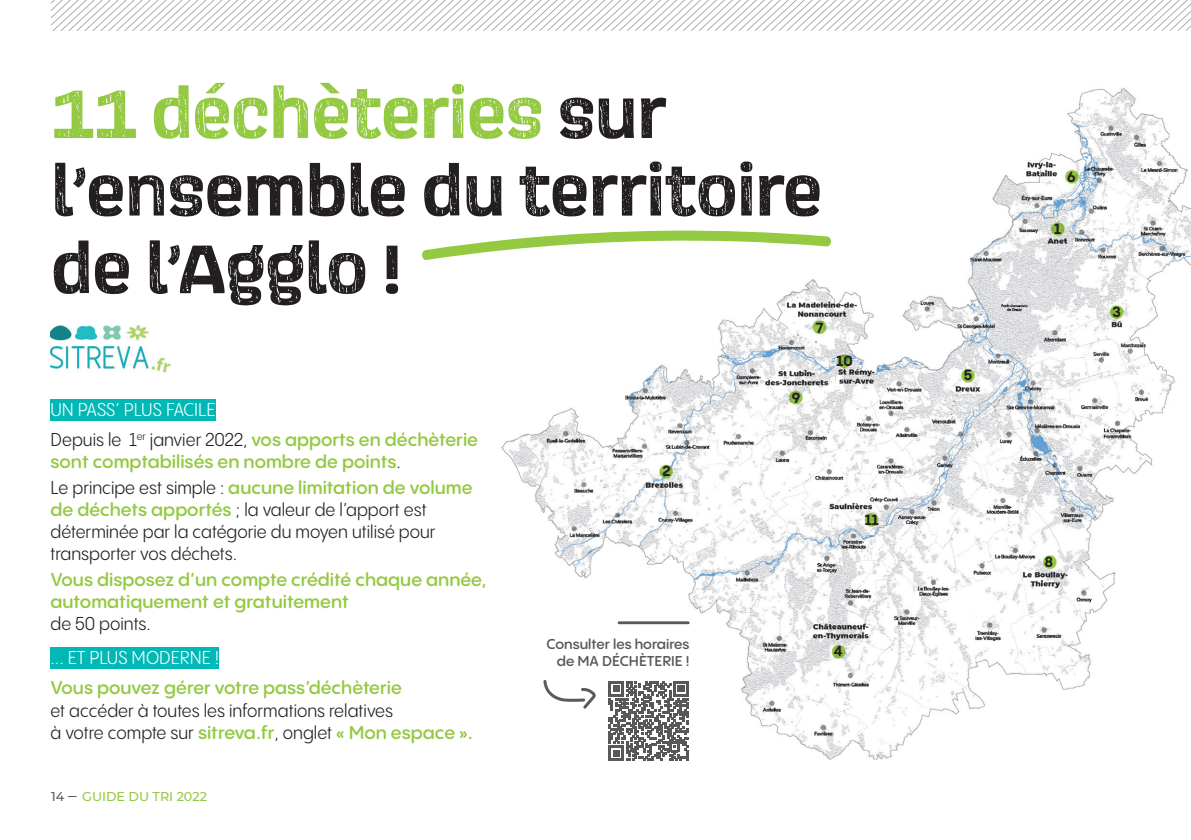
<style>
.page{position:relative;width:1191px;height:840px;background:#fff}
.page>*{position:absolute;margin:0;border:0;box-sizing:border-box;transform-origin:0 0}
.t1{font:700 70.4px/77.6px "Scarlet Wood";letter-spacing:-.01em;color:#231f20}
.t2{font:600 18.4px/22px "PP Pangram Sans Rounded";color:#94c942}
.t3{font:18.4px/22px "PP Pangram Sans Rounded Compact";color:#231f20}
.t4{font:18.4px "PP Pangram Sans Rounded Compact";color:#fff}
.t5{font:700 14.4px "PP Pangram Sans Rounded";color:#231f20}
.t6{font:600 14px/17px "PP Pangram Sans Rounded";color:#57585a;text-align:right}
.t7{font:500 12.8px "Montserrat";color:#94c942}
.s1{color:#94c942}
.s2{font-family:"PP Pangram Sans Rounded Compact";font-weight:400;color:#231f20}
.s3{font-family:"PP Pangram Sans Rounded";font-weight:600;color:#94c942}
.s4{color:#5a5a5d}
</style>
<div class="page">
<img style="left:501px;top:88px;width:690px;height:673px">
<div style="left:50px;top:398px;width:166px;height:22px;background:#00b8b6"></div>
<div style="left:50px;top:646px;width:169px;height:22px;background:#00b8b6"></div>
<img style="left:50px;top:325px;width:120px;height:47px">
<svg style="left:422px;top:230px;width:409px;height:30px"></svg>
<svg style="left:608px;top:680px;width:80px;height:80px"></svg>
<hr style="left:617px;top:621px;width:72px;height:2px;background:#57585a">
<svg style="left:543px;top:679px;width:53px;height:29px"></svg>
<svg style="left:51px;top:0;width:1140px;height:31px"></svg>
<h1 class="t1" style="left:51px;top:72px;width:773px"><span class="s1">11 déchèteries</span> sur l’ensemble du territoire de l’Agglo !</h1>
<p class="t4" style="left:50px;top:398px;width:167px">UN PASS’ PLUS FACILE</p>
<p class="t2" style="left:50px;top:428px;width:429px"><span class="s2">Depuis le 1</span><sup>er</sup> <span class="s2">janvier 2022,</span> vos apports en déchèterie sont comptabilisés en nombre de points<span class="s2">.</span></p>
<p class="t2" style="left:50px;top:476px;width:423px"><span class="s2">Le principe est simple :</span> aucune limitation de volume</p>
<p class="t3" style="left:50px;top:498px;width:387px"><span class="s3">de déchets apportés</span> ; la valeur de l’apport est déterminée par la catégorie du moyen utilisé pour transporter vos déchets.</p>
<p class="t2" style="left:50px;top:568px;width:437px">Vous dispose z d’un compte crédité chaque année, automatiquement et gratuitement</p>
<p class="t3" style="left:50px;top:612px;width:102px">de 50 points.</p>
<p class="t4" style="left:50px;top:646px;width:170px">... ET PLUS MODERNE !</p>
<p class="t2" style="left:50px;top:676px;width:353px">Vous pouvez gérer votre pass’déchèterie</p>
<p class="t3" style="left:50px;top:698px;width:424px">et accéder à toutes les informations relatives<br>à votre compte sur <span class="s3">sitreva.fr</span>, onglet <span class="s3">« Mon espace ».</span></p>
<p class="t5" style="left:662px;top:461px;width:10px">2</p>
<p class="t6" style="left:546px;top:635px;width:144px">Consulter les horaires de MA DÉCHÈTERIE !</p>
<p class="t5" style="left:816px;top:317px;width:9px">7</p>
<p class="t5" style="left:791px;top:387px;width:10px">9</p>
<p class="t5" style="left:836px;top:351px;width:18px">10</p>
<p class="t5" style="left:834px;top:640px;width:10px">4</p>
<p class="t5" style="left:864px;top:509px;width:15px">11</p>
<p class="t7" style="left:51px;top:787px;width:157px"><span class="s4">14 ̶</span> GUIDE DU TRI 2022</p>
<p class="t5" style="left:963px;top:365px;width:10px">5</p>
<p class="t5" style="left:1067px;top:167px;width:10px">6</p>
<p class="t5" style="left:1054px;top:218px;width:8px">1</p>
<p class="t5" style="left:1112px;top:302px;width:10px">3</p>
<p class="t5" style="left:1045px;top:551px;width:10px">8</p>
</div>
